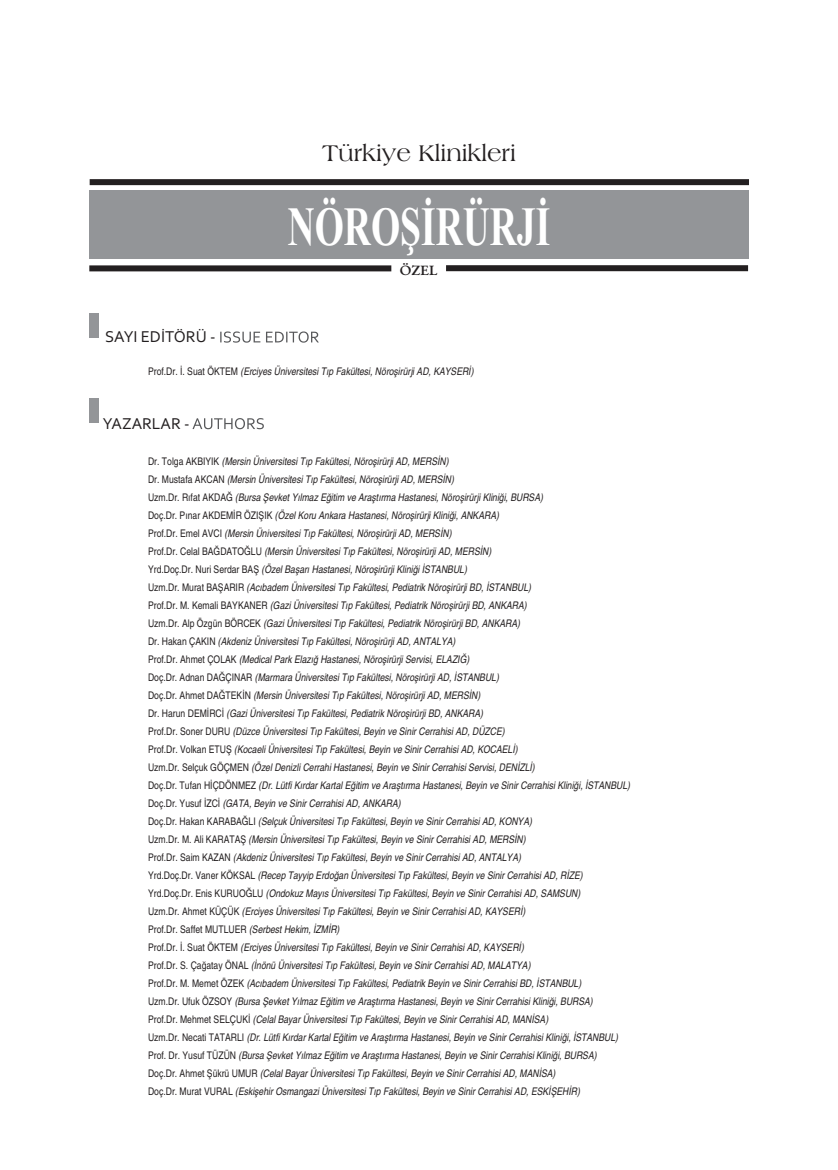
<style>
.page{position:relative;width:838px;height:1170px;background:#fff}
.page>*{position:absolute;margin:0;border:0;box-sizing:border-box;transform-origin:0 0}
.t1{font:700 55.35px "Times New Roman";color:#fff;scale:.68 1}
.t2{font:24px "Americana BT Roman";color:#231f20}
.t3{font:16.5px "Corbel";color:#231f20}
.t4{font:600 13.5px "Garamond";color:#231f20}
.t5{font:italic condensed 10.5px/18px "Helvetica";color:#231f20}
.s1{font-style:normal}
</style>
<div class="page">
<div style="left:89px;top:191px;width:659px;height:68px;background:#939598"></div>
<div style="left:90px;top:179px;width:659px;height:6px;background:#231f20"></div>
<div style="left:89px;top:265px;width:302px;height:6px;background:#231f20"></div>
<div style="left:446px;top:265px;width:302px;height:6px;background:#231f20"></div>
<div style="left:89px;top:312px;width:10px;height:25px;background:#939598"></div>
<div style="left:89px;top:398px;width:10px;height:25px;background:#939598"></div>
<svg style="left:220px;top:331px;width:67px;height:11px"></svg>
<svg style="left:192px;top:418px;width:72px;height:11px"></svg>
<h3 class="t3" style="left:105px;top:327px;width:112px">SAYI EDİTÖRÜ -</h3>
<h2 class="t2" style="left:322px;top:138px;width:195px">Türkiye Klinikleri</h2>
<h1 class="t1" style="left:288px;top:193px;width:388px">NÖROŞİRÜRJİ</h1>
<p class="t4" style="left:400px;top:262px;width:39px">ÖZEL</p>
<p class="t5" style="left:148px;top:362px;width:327px"><span class="s1">Prof.Dr. İ. Suat ÖKTEM</span> (Erciyes Üniversitesi Tıp Fakültesi, Nöroşirürji AD, KAYSERİ)</p>
<h3 class="t3" style="left:103px;top:413px;width:88px">YAZARLAR -</h3>
<p class="t5" style="left:148px;top:452px;width:483px"><span class="s1">Dr. Tolga AKBIYIK</span> (Mersin Üniversitesi Tıp Fakültesi, Nöroşirürji AD, MERSİN)<br><span class="s1">Dr. Mustafa AKCAN</span> (Mersin Üniversitesi Tıp Fakültesi, Nöroşirürji AD, MERSİN)<br><span class="s1">Uzm.Dr. Rıfat AKDAĞ</span> (Bursa Şevket Yılmaz Eğitim ve Araştırma Hastanesi, Nöroşirürji Kliniği, BURSA)<br><span class="s1">Doç.Dr. Pınar AKDEMİR ÖZIŞIK</span> (Özel Koru Ankara Hastanesi, Nöroşirürji Kliniği, ANKARA)<br><span class="s1">Prof.Dr. Emel AVCI</span> (Mersin Üniversitesi Tıp Fakültesi, Nöroşirürji AD, MERSİN)<br><span class="s1">Prof.Dr. Celal BAĞDATOĞLU</span> (Mersin Üniversitesi Tıp Fakültesi, Nöroşirürji AD, MERSİN)<br><span class="s1">Yrd.Doç.Dr. Nuri Serdar BAŞ</span> (Özel Başarı Hastanesi, Nöroşirürji Kliniği İSTANBUL)<br><span class="s1">Uzm.Dr. Murat BAŞARIR</span> (Acıbadem Üniversitesi Tıp Fakültesi, Pediatrik Nöroşirürji BD, İSTANBUL)<br><span class="s1">Prof.Dr. M. Kemali BAYKANER</span> (Gazi Üniversitesi Tıp Fakültesi, Pediatrik Nöroşirürji BD, ANKARA)<br><span class="s1">Uzm.Dr. Alp Özgün BÖRCEK</span> (Gazi Üniversitesi Tıp Fakültesi, Pediatrik Nöroşirürji BD, ANKARA)<br><span class="s1">Dr. Hakan ÇAKIN</span> (Akdeniz Üniversitesi Tıp Fakültesi, Nöroşirürji AD, ANTALYA)<br><span class="s1">Prof.Dr. Ahmet ÇOLAK</span> (Medical Park Elazığ Hastanesi, Nöroşirürji Servisi, ELAZIĞ)<br><span class="s1">Doç.Dr. Adnan DAĞÇINAR</span> (Marmara Üniversitesi Tıp Fakültesi, Nöroşirürji AD, İSTANBUL)<br><span class="s1">Doç.Dr. Ahmet DAĞTEKİN</span> (Mersin Üniversitesi Tıp Fakültesi, Nöroşirürji AD, MERSİN)<br><span class="s1">Dr. Harun DEMİRCİ</span> (Gazi Üniversitesi Tıp Fakültesi, Pediatrik Nöroşirürji BD, ANKARA)<br><span class="s1">Prof.Dr. Soner DURU</span> (Düzce Üniversitesi Tıp Fakültesi, Beyin ve Sinir Cerrahisi AD, DÜZCE)<br><span class="s1">Prof.Dr. Volkan ETUŞ</span> (Kocaeli Üniversitesi Tıp Fakültesi, Beyin ve Sinir Cerrahisi AD, KOCAELİ)<br><span class="s1">Uzm.Dr. Selçuk GÖÇMEN</span> (Özel Denizli Cerrahi Hastanesi, Beyin ve Sinir Cerrahisi Servisi, DENİZLİ)<br><span class="s1">Doç.Dr. Tufan HİÇDÖNMEZ</span> (Dr. Lütfi Kırdar Kartal Eğitim ve Araştırma Hastanesi, Beyin ve Sinir Cerrahisi Kliniği, İSTANBUL)<br><span class="s1">Doç.Dr. Yusuf İZCİ</span> (GATA, Beyin ve Sinir Cerrahisi AD, ANKARA)<br><span class="s1">Doç.Dr. Hakan KARABAĞLI</span> (Selçuk Üniversitesi Tıp Fakültesi, Beyin ve Sinir Cerrahisi AD, KONYA)<br><span class="s1">Uzm.Dr. M. Ali KARATAŞ</span> (Mersin Üniversitesi Tıp Fakültesi, Beyin ve Sinir Cerrahisi AD, MERSİN)<br><span class="s1">Prof.Dr. Saim KAZAN</span> (Akdeniz Üniversitesi Tıp Fakültesi, Beyin ve Sinir Cerrahisi AD, ANTALYA)<br><span class="s1">Yrd.Doç.Dr. Vaner KÖKSAL</span> (Recep Tayyip Erdoğan Üniversitesi Tıp Fakültesi, Beyin ve Sinir Cerrahisi AD, RİZE)<br><span class="s1">Yrd.Doç.Dr. Enis KURUOĞLU</span> (Ondokuz Mayıs Üniversitesi Tıp Fakültesi, Beyin ve Sinir Cerrahisi AD, SAMSUN)<br><span class="s1">Uzm.Dr. Ahmet KÜÇÜK</span> (Erciyes Üniversitesi Tıp Fakültesi, Beyin ve Sinir Cerrahisi AD, KAYSERİ)<br><span class="s1">Prof.Dr. Saffet MUTLUER</span> (Serbest Hekim, İZMİR)<br><span class="s1">Prof.Dr. İ. Suat ÖKTEM</span> (Erciyes Üniversitesi Tıp Fakültesi, Beyin ve Sinir Cerrahisi AD, KAYSERİ)<br><span class="s1">Prof.Dr. S. Çağatay ÖNAL</span> (İnönü Üniversitesi Tıp Fakültesi, Beyin ve Sinir Cerrahisi AD, MALATYA)<br><span class="s1">Prof.Dr. M. Memet ÖZEK</span> (Acıbadem Üniversitesi Tıp Fakültesi, Pediatrik Beyin ve Sinir Cerrahisi BD, İSTANBUL)<br><span class="s1">Uzm.Dr. Ufuk ÖZSOY</span> (Bursa Şevket Yılmaz Eğitim ve Araştırma Hastanesi, Beyin ve Sinir Cerrahisi Kliniği, BURSA)<br><span class="s1">Prof.Dr. Mehmet SELÇUKİ</span> (Celal Bayar Üniversitesi Tıp Fakültesi, Beyin ve Sinir Cerrahisi AD, MANİSA)<br><span class="s1">Uzm.Dr. Necati TATARLI</span> (Dr. Lütfi Kırdar Kartal Eğitim ve Araştırma Hastanesi, Beyin ve Sinir Cerrahisi Kliniği, İSTANBUL)<br><span class="s1">Prof. Dr. Yusuf TÜZÜN</span> (Bursa Şevket Yılmaz Eğitim ve Araştırma Hastanesi, Beyin ve Sinir Cerrahisi Kliniği, BURSA)<br><span class="s1">Doç.Dr. Ahmet Şükrü UMUR</span> (Celal Bayar Üniversitesi Tıp Fakültesi, Beyin ve Sinir Cerrahisi AD, MANİSA)<br><span class="s1">Doç.Dr. Murat VURAL</span> (Eskişehir Osmangazi Üniversitesi Tıp Fakültesi, Beyin ve Sinir Cerrahisi AD, ESKİŞEHİR)</p>
</div>
